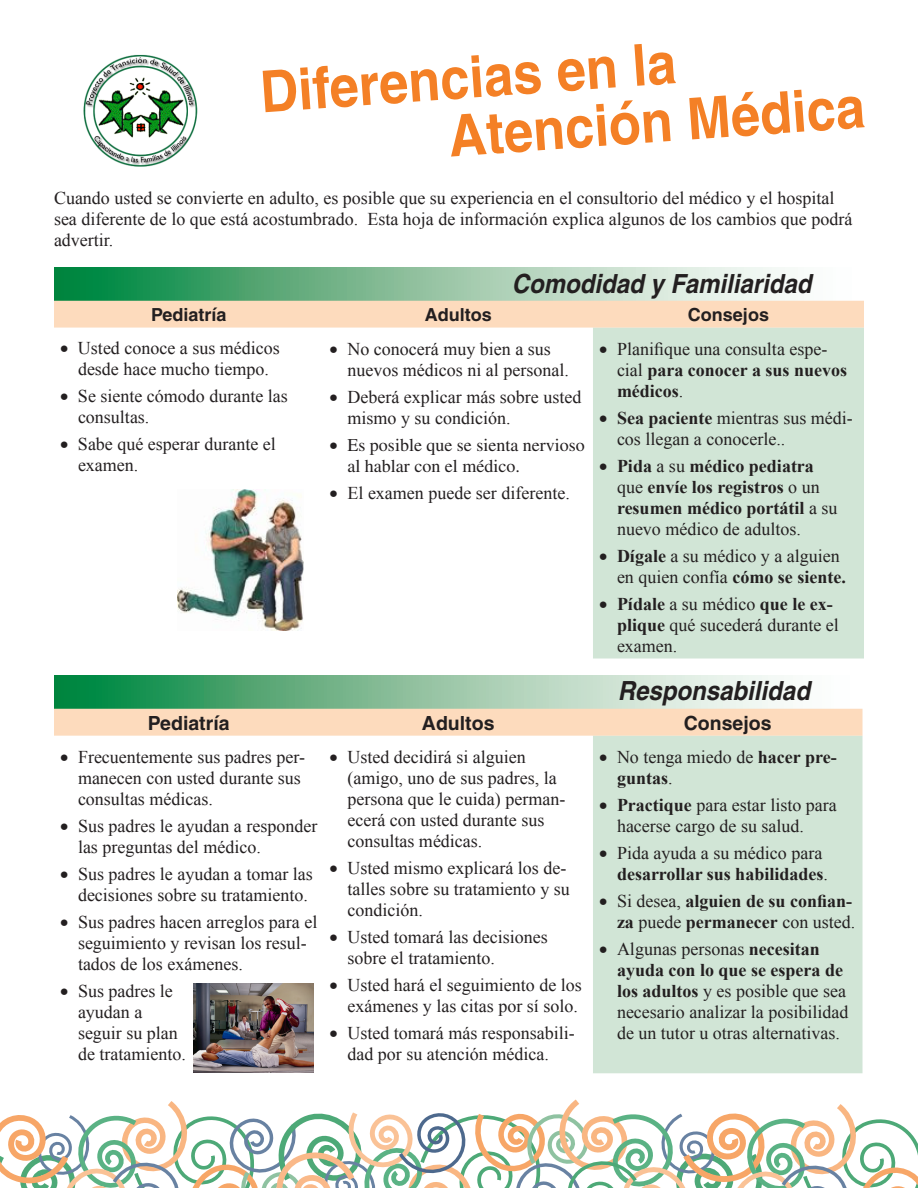
<style>
.page{position:relative;width:918px;height:1188px;background:#fff}
.page>*{position:absolute;margin:0;border:0;box-sizing:border-box;transform-origin:0 0}
.t1{font:700 57.75px "Helvetica";color:#f48026;scale:.91 1}
.t2{font:italic 700 26.4px "Helvetica";color:#231f20;scale:.91 1}
.t3{font:700 19.5px "Helvetica";color:#231f20}
.t4{font:18px/21px "Times New Roman";color:#231f20}
.t5{font:700 18px/21px "Times New Roman";color:#231f20}
.t6{font:18px/21px "Times";color:#231f20}
.t7{font:700 18px "Helvetica";color:#231f20}
.s1{font-weight:700}
.s2{font-weight:400}
</style>
<div class="page">
<img style="left:178px;top:489px;width:125px;height:141px">
<svg style="left:54px;top:267px;width:810px;height:34px;background:#92c6a6"></svg>
<div style="left:54px;top:301px;width:810px;height:27px;background:#fddbbd"></div>
<div style="left:593px;top:328px;width:271px;height:330px;background:#d1e5d6"></div>
<img style="left:83px;top:54px;width:115px;height:113px">
<svg style="left:54px;top:675px;width:808px;height:34px;background:#93c6a6"></svg>
<div style="left:54px;top:709px;width:808px;height:27px;background:#fddbbd"></div>
<div style="left:593px;top:736px;width:269px;height:337px;background:#d1e5d6"></div>
<img style="left:194px;top:983px;width:120px;height:89px">
<svg style="left:0;top:1099px;width:918px;height:89px"></svg>
<p class="t1" style="left:258px;top:57px;width:459px;rotate:-4deg">Diferencias en la</p>
<p class="t1" style="left:446px;top:101px;width:460px;rotate:-4deg">Atención Médica</p>
<p class="t4" style="left:54px;top:188px;width:800px">Cuando usted se convierte en adulto, es posible que su experiencia en el consultorio del médico y el hospital sea diferente de lo que está acostumbrado. Esta hoja de información explica algunos de los cambios que podrá advertir.</p>
<p class="t2" style="left:512px;top:268px;width:331px">Comodidad y Familiaridad</p>
<p class="t7" style="left:151px;top:304px;width:77px">Pediatría</p>
<p class="t7" style="left:425px;top:304px;width:68px">Adultos</p>
<p class="t7" style="left:688px;top:304px;width:83px">Consejos</p>
<p class="t4" style="left:60px;top:338px;width:221px;text-align:center">• Usted conoce a sus médicos desde hace mucho tiempo.</p>
<p class="t4" style="left:78px;top:386px;width:211px;text-indent:-18px">• Se siente cómodo durante las consultas.</p>
<p class="t4" style="left:78px;top:434px;width:199px;text-indent:-18px">• Sabe qué esperar durante el examen.</p>
<p class="t4" style="left:617px;top:338px;width:232px;text-indent:-18px">• Planifique una consulta espe&shy;cial <span class="s1">para conocer a sus nuevos médicos</span>.</p>
<p class="t4" style="left:617px;top:407px;width:237px;text-indent:-18px">• <span class="s1">Sea paciente</span> mientras sus médi&shy;cos llegan a conocerle..</p>
<p class="t5" style="left:617px;top:455px;width:222px;text-indent:-18px">• Pida <span class="s2">a su</span> médico pediatra <span class="s2">que</span> envíe los registros <span class="s2">o un </span>resumen médico portátil <span class="s2">a su nuevo médico de adultos.</span></p>
<p class="t4" style="left:617px;top:545px;width:230px;text-indent:-18px">• <span class="s1">Dígale</span> a su médico y a alguien en quien confía <span class="s1">cómo se siente.</span></p>
<p class="t4" style="left:617px;top:593px;width:223px;text-indent:-18px">• <span class="s1">Pídale</span> a su médico <span class="s1">que le ex&shy;plique</span> qué sucederá durante el examen.</p>
<p class="t4" style="left:348px;top:338px;width:223px;text-indent:-18px">• No conocerá muy bien a sus nuevos médicos ni al personal.</p>
<p class="t4" style="left:348px;top:386px;width:235px;text-indent:-18px">• Deberá explicar más sobre usted mismo y su condición.</p>
<p class="t6" style="left:348px;top:434px;width:239px;text-indent:-18px">• Es posible que se sienta nervioso al hablar con el médico.</p>
<p class="t4" style="left:330px;top:482px;width:242px">• El examen puede ser diferente.</p>
<p class="t2" style="left:618px;top:675px;width:213px">Responsabilidad</p>
<p class="t3" style="left:148px;top:711px;width:83px">Pediatría</p>
<p class="t3" style="left:422px;top:711px;width:74px">Adultos</p>
<p class="t3" style="left:684px;top:711px;width:89px">Consejos</p>
<p class="t4" style="left:78px;top:746px;width:229px;text-indent:-18px">• Frecuentemente sus padres per&shy;manecen con usted durante sus consultas médicas.</p>
<p class="t4" style="left:78px;top:815px;width:241px;text-indent:-18px">• Sus padres le ayudan a responder las preguntas del médico.</p>
<p class="t4" style="left:60px;top:863px;width:254px;text-align:right">• Sus padres le ayudan a tomar las decisiones sobre su tratamiento.</p>
<p class="t4" style="left:78px;top:911px;width:241px;text-indent:-18px">• Sus padres hacen arreglos para el seguimiento y revisan los resul&shy;tados de los exámenes.</p>
<p class="t4" style="left:78px;top:980px;width:109px;text-indent:-18px">• Sus padres le ayudan a seguir su plan de tratamiento.</p>
<p class="t4" style="left:348px;top:746px;width:219px;text-indent:-18px">• Usted decidirá si alguien (amigo, uno de sus padres, la persona que le cuida) perman&shy;ecerá con usted durante sus consultas médicas.</p>
<p class="t4" style="left:348px;top:857px;width:224px;text-indent:-18px">• Usted mismo explicará los de&shy;talles sobre su tratamiento y su condición.</p>
<p class="t4" style="left:348px;top:926px;width:202px;text-indent:-18px">• Usted tomará las decisiones sobre el tratamiento.</p>
<p class="t4" style="left:330px;top:974px;width:254px;text-align:right">• Usted hará el seguimiento de los exámenes y las citas por sí solo.</p>
<p class="t4" style="left:330px;top:1022px;width:247px;text-align:center">• Usted tomará más responsabili&shy;dad por su atención médica.</p>
<p class="t4" style="left:617px;top:746px;width:221px;text-indent:-18px">• No tenga miedo de <span class="s1">hacer pre&shy;guntas</span>.</p>
<p class="t4" style="left:617px;top:794px;width:221px;text-indent:-18px">• <span class="s1">Practique</span> para estar listo para hacerse cargo de su salud.</p>
<p class="t5" style="left:617px;top:842px;width:212px;text-indent:-18px">• <span class="s2">Pida ayuda a su médico para </span>desarrollar sus habilidades<span class="s2">.</span></p>
<p class="t5" style="left:599px;top:890px;width:258px;text-align:right">• <span class="s2">Si desea,</span> alguien de su confian&shy;za <span class="s2">puede</span> permanecer <span class="s2">con usted.</span></p>
<p class="t4" style="left:617px;top:938px;width:233px;text-indent:-18px">• Algunas personas <span class="s1">necesitan ayuda con lo que se espera de los adultos</span> y es posible que sea necesario analizar la posibilidad de un tutor u otras alternativas.</p>
</div>
